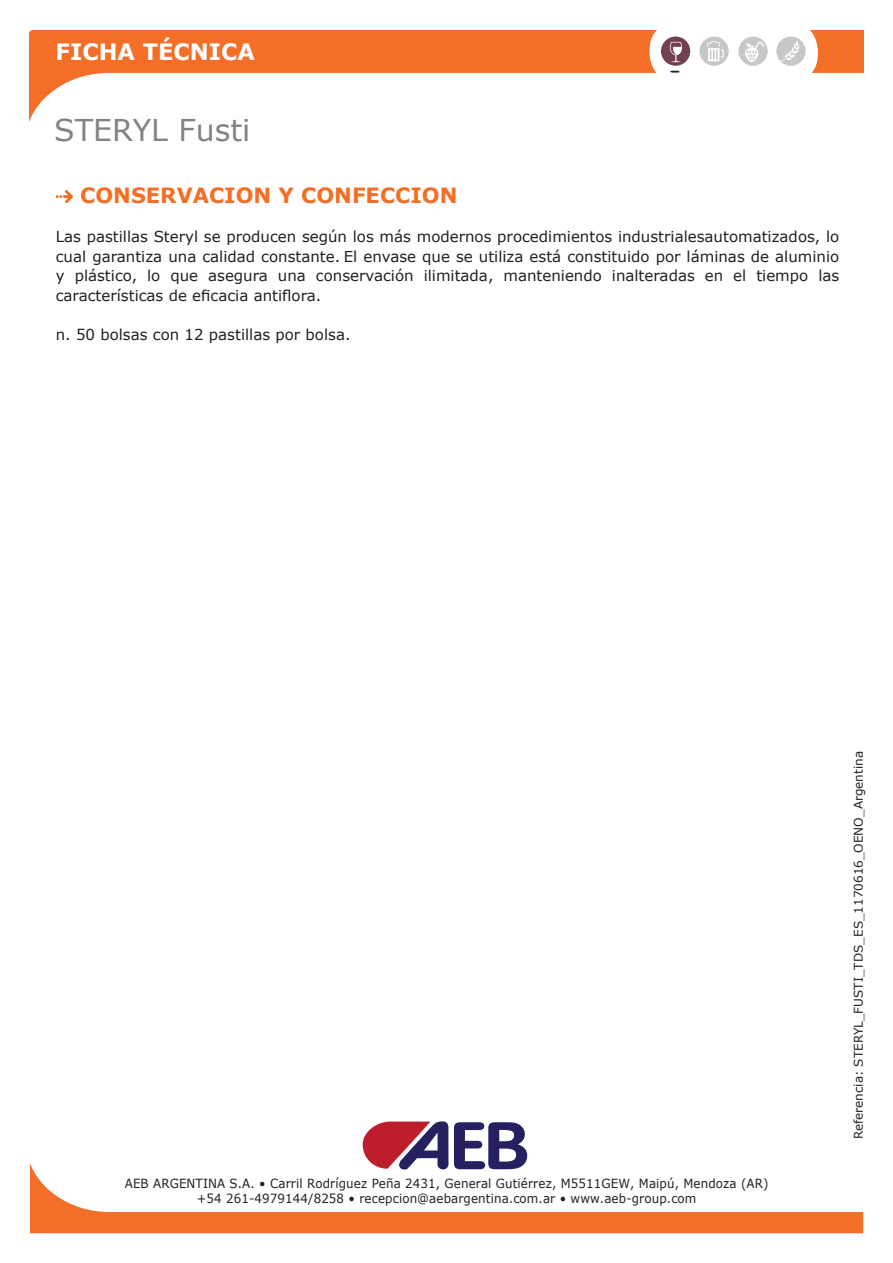
<style>
.page{position:relative;width:893px;height:1263px;background:#fff}
.page>*{position:absolute;margin:0;border:0;box-sizing:border-box;transform-origin:0 0}
.t1{font:30px "Verdana";color:#808285}
.t2{font:700 22.5px "Verdana";color:#fff}
.testo_ok{font:700 21px "Verdana";color:#f36e26}
.testo_ok-2{font:15px/19.5px "Verdana";color:#231f20;text-align:justify}
.t3{font:12.6px/15.1px "Verdana";letter-spacing:.01em;color:#231f20;text-align:center;scale:.94 1}
.Reference{font:12px "Verdana";color:#231f20}
</style>
<div class="page">
<svg style="left:363px;top:1121px;width:164px;height:42px"></svg>
<svg style="left:30px;top:1163px;width:833px;height:70px"></svg>
<svg style="left:30px;top:30px;width:833px;height:89px"></svg>
<div style="left:651px;top:22px;width:167px;height:60px;background:#fff;border-radius:28px"></div>
<div style="left:776px;top:37px;width:30px;height:29px;background:#c6c7c8;border-radius:50%"></div>
<svg style="left:781px;top:41px;width:19px;height:20px"></svg>
<div style="left:738px;top:37px;width:30px;height:29px;background:#c6c7c8;border-radius:50%"></div>
<div style="left:661px;top:37px;width:29px;height:29px;background:#724053;border-radius:50%"></div>
<div style="left:699px;top:37px;width:30px;height:29px;background:#c6c7c8;border-radius:50%"></div>
<svg style="left:707px;top:41px;width:17px;height:20px"></svg>
<svg style="left:670px;top:42px;width:12px;height:20px"></svg>
<svg style="left:745px;top:41px;width:20px;height:21px"></svg>
<svg style="left:56px;top:190px;width:17px;height:13px"></svg>
<h2 class="t2" style="left:56px;top:36px;width:201px">FICHA TÉCNICA</h2>
<p class="t1" style="left:54px;top:110px;width:198px">STERYL Fusti</p>
<p class="testo_ok" style="left:80px;top:181px;width:379px">CONSERVACION Y CONFECCION</p>
<p class="testo_ok-2" style="left:56px;top:227px;width:785px">Las pastillas Steryl se producen según los más modernos procedimientos industrialesautomatizados, lo cual garantiza una calidad constante. El envase que se utiliza está constituido por láminas de aluminio y plástico, lo que asegura una conservación ilimitada, manteniendo inalteradas en el tiempo las características de eficacia antiflora.</p>
<p class="testo_ok-2" style="left:56px;top:324px;width:296px">n. 50 bolsas con 12 pastillas por bolsa.</p>
<p class="t3" style="left:125px;top:1176px;width:686px">AEB ARGENTINA S.A. • Carril Rodríguez Peña 2431, General Gutiérrez, M5511GEW, Maipú, Mendoza (AR) +54 261-4979144/8258 • recepcion@aebargentina.com.ar • www.aeb-group.com</p>
<p class="Reference" style="left:850px;top:1139px;width:390px;rotate:-90deg">Referencia: STERYL_FUSTI_TDS_ES_1170616_OENO_Argentina</p>
</div>
